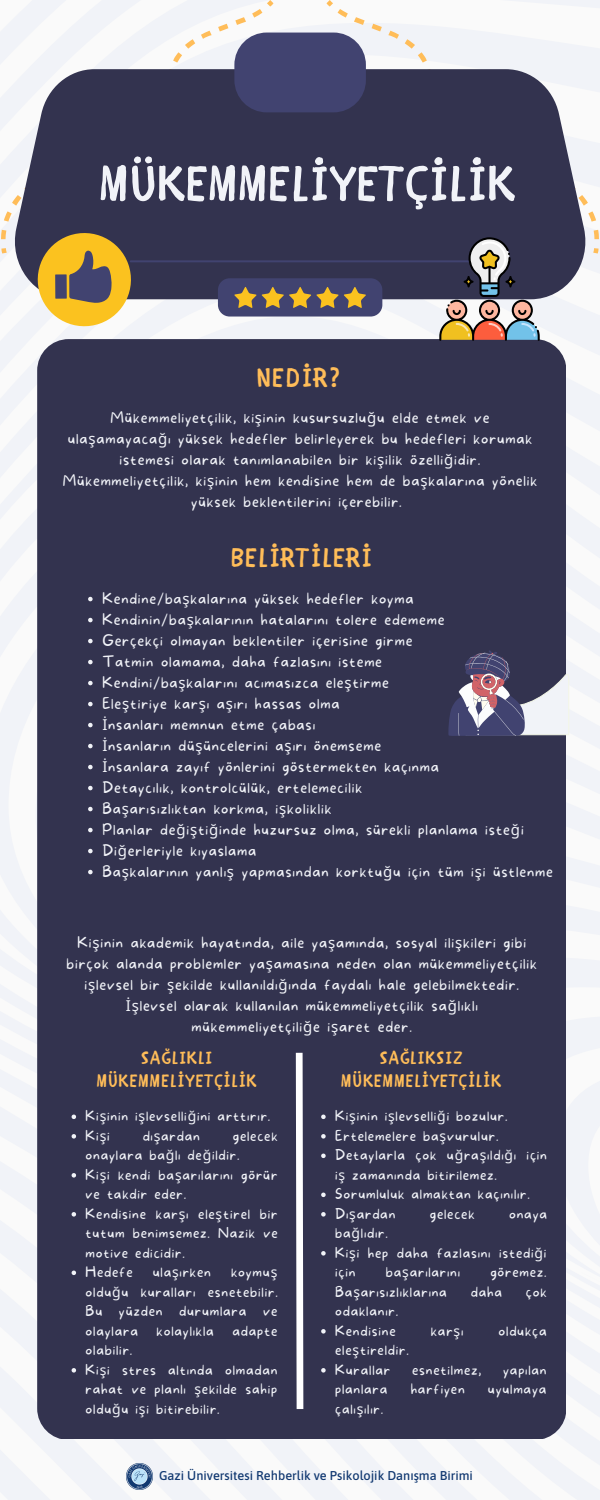
<style>
.page{position:relative;width:600px;height:1500px;background:#f5f6f8}
.page>*{position:absolute;margin:0;border:0;box-sizing:border-box;transform-origin:0 0}
.t1{font:50.3px "CHILDRENONE";letter-spacing:.04em;color:#f1f3f8}
.t2{font:27px "CHILDRENONE";letter-spacing:.08em;color:#ffbd59}
.t3{font:18px/23.2px "CHILDRENONE";letter-spacing:.08em;color:#ffbd59;text-align:center}
.t4{font:100 15px/21px "More Sugar";letter-spacing:.055em;color:#f1f3f8;text-align:center}
.t5{font:100 14px/19.5px "More Sugar";letter-spacing:.055em;color:#f1f3f8}
.t6{font:500 12.8px "Asap";color:#123971}
.s1{font-family:"Noto Sans";font-weight:400}
</style>
<div class="page">
<svg style="left:1px;top:248px;width:6px;height:6px"></svg>
<svg style="left:1px;top:9px;width:261px;height:230px"></svg>
<svg style="left:267px;top:0;width:6px;height:7px"></svg>
<svg style="left:593px;top:248px;width:6px;height:6px"></svg>
<svg style="left:338px;top:9px;width:261px;height:230px"></svg>
<svg style="left:327px;top:0;width:6px;height:7px"></svg>
<svg style="left:8px;top:69px;width:584px;height:230px;fill:#33334f"></svg>
<svg style="left:130px;top:33px;width:341px;height:284px;background:#4b4b67"></svg>
<svg style="left:234px;top:287px;width:132px;height:21px;background:#8c764e"></svg>
<div style="left:37px;top:339px;width:529px;height:1100px;background:#33334f"></div>
<svg style="left:32px;top:227px;width:105px;height:105px"></svg>
<svg style="left:439px;top:237px;width:101px;height:104px"></svg>
<img style="left:126px;top:1463px;width:27px;height:27px">
<svg style="left:88px;top:597px;width:5px;height:4px"></svg>
<svg style="left:88px;top:618px;width:5px;height:4px"></svg>
<svg style="left:88px;top:639px;width:5px;height:4px"></svg>
<svg style="left:88px;top:660px;width:5px;height:4px"></svg>
<svg style="left:88px;top:681px;width:5px;height:4px"></svg>
<svg style="left:88px;top:702px;width:5px;height:4px"></svg>
<svg style="left:88px;top:723px;width:5px;height:4px"></svg>
<svg style="left:88px;top:744px;width:5px;height:4px"></svg>
<svg style="left:88px;top:765px;width:5px;height:4px"></svg>
<svg style="left:88px;top:786px;width:5px;height:4px"></svg>
<svg style="left:88px;top:807px;width:5px;height:4px"></svg>
<svg style="left:88px;top:828px;width:5px;height:4px"></svg>
<svg style="left:88px;top:849px;width:5px;height:4px"></svg>
<svg style="left:88px;top:870px;width:5px;height:4px"></svg>
<svg style="left:448px;top:650px;width:121px;height:86px"></svg>
<svg style="left:292px;top:1046px;width:15px;height:370px"></svg>
<svg style="left:72px;top:1115px;width:4px;height:4px"></svg>
<svg style="left:72px;top:1134px;width:4px;height:5px"></svg>
<svg style="left:72px;top:1173px;width:4px;height:5px"></svg>
<svg style="left:72px;top:1212px;width:4px;height:5px"></svg>
<svg style="left:72px;top:1271px;width:4px;height:4px"></svg>
<svg style="left:72px;top:1368px;width:4px;height:5px"></svg>
<svg style="left:321px;top:1115px;width:5px;height:4px"></svg>
<svg style="left:321px;top:1134px;width:5px;height:5px"></svg>
<svg style="left:321px;top:1154px;width:5px;height:4px"></svg>
<svg style="left:321px;top:1193px;width:5px;height:4px"></svg>
<svg style="left:321px;top:1212px;width:5px;height:5px"></svg>
<svg style="left:321px;top:1251px;width:5px;height:5px"></svg>
<svg style="left:321px;top:1329px;width:5px;height:5px"></svg>
<svg style="left:321px;top:1368px;width:5px;height:5px"></svg>
<h1 class="t1" style="left:101px;top:140px;width:416px">MÜKEMMELİYETÇİLİK</h1>
<h2 class="t2" style="left:258px;top:354px;width:85px">NEDİR?</h2>
<p class="t4" style="left:63px;top:408px;width:476px">Mükemmeliyetçilik, ki<span class="s1">ş</span>inin kusursuzlu<span class="s1">ğ</span>u elde etmek ve ula<span class="s1">ş</span>amayaca<span class="s1">ğ</span>ı yüksek hedefler belirleyerek bu hedefleri korumak istemesi olarak tanımlanabilen bir ki<span class="s1">ş</span>ilik özelli<span class="s1">ğ</span>idir.<br>Mükemmeliyetçilik, ki<span class="s1">ş</span>inin hem kendisine hem de ba<span class="s1">ş</span>kalarına yönelik yüksek beklentilerini içerebilir.</p>
<h2 class="t2" style="left:232px;top:535px;width:141px">BELİRTİLERİ</h2>
<p class="t4" style="left:102px;top:588px;width:452px;text-align:left">Kendine/ba<span class="s1">ş</span>kalarına yüksek hedefler koyma Kendinin/ba<span class="s1">ş</span>kalarının hatalarını tolere edememe<br>Gerçekçi olmayan beklentiler içerisine girme<br>Tatmin olamama, daha fazlasını isteme<br>Kendini/ba<span class="s1">ş</span>kalarını acımasızca ele<span class="s1">ş</span>tirme<br>Ele<span class="s1">ş</span>tiriye kar<span class="s1">ş</span>ı a<span class="s1">ş</span>ırı hassas olma<br><span class="s1">İ</span>nsanları memnun etme çabası<br><span class="s1">İ</span>nsanların dü<span class="s1">ş</span>üncelerini a<span class="s1">ş</span>ırı önemseme<br><span class="s1">İ</span>nsanlara zayıf yönlerini göstermekten kaçınma<br>Detaycılık, kontrolcülük, ertelemecilik<br>Ba<span class="s1">ş</span>arısızlıktan korkma, i<span class="s1">ş</span>koliklik<br>Planlar de<span class="s1">ğ</span>i<span class="s1">ş</span>ti<span class="s1">ğ</span>inde huzursuz olma, sürekli planlama iste<span class="s1">ğ</span>i Di<span class="s1">ğ</span>erleriyle kıyaslama<br>Ba<span class="s1">ş</span>kalarının yanlı<span class="s1">ş</span> yapmasından korktu<span class="s1">ğ</span>u için tüm i<span class="s1">ş</span>i üstlenme</p>
<p class="t4" style="left:67px;top:933px;width:472px">Ki<span class="s1">ş</span>inin akademik hayatında, aile ya<span class="s1">ş</span>amında, sosyal ili<span class="s1">ş</span>kileri gibi birçok alanda problemler ya<span class="s1">ş</span>amasına neden olan mükemmeliyetçilik i<span class="s1">ş</span>levsel bir <span class="s1">ş</span>ekilde kullanıldı<span class="s1">ğ</span>ında faydalı hale gelebilmektedir.<br><span class="s1">İş</span>levsel olarak kullanılan mükemmeliyetçilik sa<span class="s1">ğ</span>lıklı mükemmeliyetçili<span class="s1">ğ</span>e i<span class="s1">ş</span>aret eder.</p>
<p class="t3" style="left:97px;top:1044px;width:161px">SAĞLIKLI<br>MÜKEMMELİYETÇİLİK</p>
<p class="t3" style="left:342px;top:1044px;width:161px">SAĞLIKSIZ<br>MÜKEMMELİYETÇİLİK</p>
<p class="t5" style="left:86px;top:1107px;width:186px">Ki<span class="s1">ş</span>inin i<span class="s1">ş</span>levselli<span class="s1">ğ</span>ini arttırır.<br>Ki<span class="s1">ş</span>i</p>
<p class="t5" style="left:335px;top:1107px;width:213px">Ki<span class="s1">ş</span>inin i<span class="s1">ş</span>levselli<span class="s1">ğ</span>i bozulur.<br>Ertelemelere ba<span class="s1">ş</span>vurulur.<br>Detaylarla çok u<span class="s1">ğ</span>ra<span class="s1">ş</span>ıldı<span class="s1">ğ</span>ı için i<span class="s1">ş</span> zamanında bitirilemez.<br>Sorumluluk almaktan kaçınılır.<br>Dı<span class="s1">ş</span>ardan</p>
<p class="t5" style="left:143px;top:1127px;width:59px">dı<span class="s1">ş</span>ardan</p>
<p class="t5" style="left:86px;top:1127px;width:194px;text-indent:147px">gelecek onaylara ba<span class="s1">ğ</span>lı de<span class="s1">ğ</span>ildir.<br>Ki<span class="s1">ş</span>i kendi ba<span class="s1">ş</span>arılarını görür ve takdir eder.<br>Kendisine kar<span class="s1">ş</span>ı ele<span class="s1">ş</span>tirel bir tutum benimsemez. Nazik ve motive edicidir.<br>Hedefe</p>
<p class="t5" style="left:430px;top:1205px;width:46px">gelecek</p>
<p class="t5" style="left:509px;top:1205px;width:39px">onaya</p>
<p class="t5" style="left:335px;top:1224px;width:213px">ba<span class="s1">ğ</span>lıdır.<br>Ki<span class="s1">ş</span>i hep daha fazlasını istedi<span class="s1">ğ</span>i için</p>
<p class="t5" style="left:386px;top:1263px;width:76px">ba<span class="s1">ş</span>arılarını</p>
<p class="t5" style="left:490px;top:1263px;width:58px">göremez.</p>
<p class="t5" style="left:335px;top:1283px;width:113px">Ba<span class="s1">ş</span>arısızlıklarına</p>
<p class="t5" style="left:471px;top:1283px;width:33px">daha</p>
<p class="t5" style="left:526px;top:1283px;width:22px">çok</p>
<p class="t5" style="left:335px;top:1302px;width:64px">odaklanır.<br>Kendisine</p>
<p class="t5" style="left:153px;top:1263px;width:60px">ula<span class="s1">ş</span>ırken</p>
<p class="t5" style="left:86px;top:1263px;width:194px;text-align:justify;text-indent:145px">koymu<span class="s1">ş </span>oldu<span class="s1">ğ</span>u kuralları esnetebilir.<br>Bu yüzden durumlara ve olaylara</p>
<p class="t5" style="left:157px;top:1322px;width:59px">kolaylıkla</p>
<p class="t5" style="left:232px;top:1322px;width:46px">adapte</p>
<p class="t5" style="left:86px;top:1341px;width:193px">olabilir.<br>Ki<span class="s1">ş</span>i stres altında olmadan rahat ve planlı <span class="s1">ş</span>ekilde sahip oldu<span class="s1">ğ</span>u i<span class="s1">ş</span>i bitirebilir.</p>
<p class="t5" style="left:431px;top:1322px;width:34px">kar<span class="s1">ş</span>ı</p>
<p class="t5" style="left:499px;top:1322px;width:50px">oldukça</p>
<p class="t5" style="left:335px;top:1341px;width:75px">ele<span class="s1">ş</span>tireldir.<br>Kurallar</p>
<p class="t5" style="left:412px;top:1361px;width:71px">esnetilmez,</p>
<p class="t5" style="left:503px;top:1361px;width:45px">yapılan</p>
<p class="t5" style="left:335px;top:1380px;width:54px">planlara</p>
<p class="t5" style="left:411px;top:1380px;width:56px">harfiyen</p>
<p class="t5" style="left:488px;top:1380px;width:60px">uyulmaya</p>
<p class="t5" style="left:335px;top:1400px;width:49px">çalı<span class="s1">ş</span>ılır.</p>
<p class="t6" style="left:159px;top:1468px;width:313px">Gazi Üniversitesi Rehberli k ve Psi koloji k Danışma Bi rimi</p>
</div>
